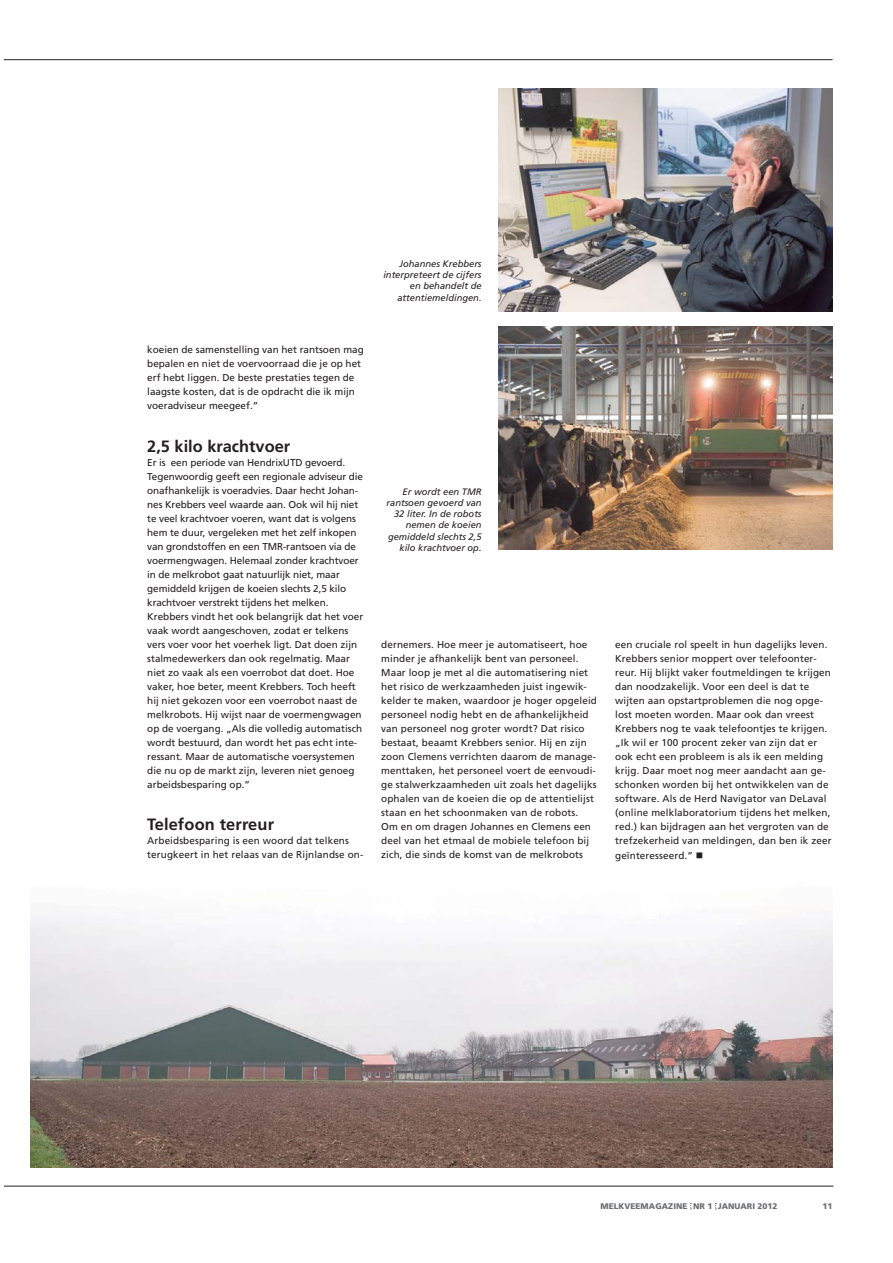
<style>
.page{position:relative;width:893px;height:1263px;background:#fff}
.page>*{position:absolute;margin:0;border:0;box-sizing:border-box;transform-origin:0 0}
.t1{font:700 16.35px "Frutiger LT Std";color:#231f20}
.t2{font:9.9px/14.1px "Frutiger LT Std";letter-spacing:.01em;color:#231f20}
.t3{font:italic 9.3px/11.2px "Frutiger LT Std";color:#231f20;text-align:right}
.t4{font:900 8.25px "Frutiger LT Std";letter-spacing:.01em;color:#6d6e70}
</style>
<div class="page">
<hr style="left:4px;top:59px;width:828px;height:1px;background:#231f20">
<hr style="left:4px;top:1186px;width:829px;height:1px;background:#231f20">
<img style="left:30px;top:913px;width:802px;height:254px">
<img style="left:832px;top:922px;width:1px;height:82px">
<img style="left:498px;top:89px;width:334px;height:222px">
<img style="left:498px;top:327px;width:334px;height:223px">
<p class="t2" style="left:147px;top:343px;width:218px">koeien de samenstelling van het rantsoen mag bepalen en niet de voervoorraad die je op het erf hebt liggen. De beste prestaties tegen de laagste kosten, dat is de opdracht die ik mijn voeradviseur meegeef.”</p>
<h1 class="t1" style="left:147px;top:439px;width:144px">2,5 kilo krachtvoer</h1>
<p class="t2" style="left:147px;top:456px;width:217px">Er is een periode van HendrixUTD gevoerd.<br>Tegenwoordig geeft een regionale adviseur die onafhankelijk is voeradvies. Daar hecht Johan&shy;nes Krebbers veel waarde aan. Ook wil hij niet te veel krachtvoer voeren, want dat is volgens hem te duur, vergeleken met het zelf inkopen van grondstoffen en een TMR-rantsoen via de voermengwagen. Helemaal zonder krachtvoer in de melkrobot gaat natuurlijk niet, maar gemiddeld krijgen de koeien slechts 2,5 kilo krachtvoer verstrekt tijdens het melken.<br>Krebbers vindt het ook belangrijk dat het voer vaak wordt aangeschoven, zodat er telkens vers voer voor het voerhek ligt. Dat doen zijn stalmedewerkers dan ook regelmatig. Maar niet zo vaak als een voerrobot dat doet. Hoe vaker, hoe beter, meent Krebbers. Toch heeft hij niet gekozen voor een voerrobot naast de melkrobots. Hij wijst naar de voermengwagen op de voergang. „Als die volledig automatisch wordt bestuurd, dan wordt het pas echt inte&shy;ressant. Maar de automatische voersystemen die nu op de markt zijn, leveren niet genoeg arbeidsbesparing op.”</p>
<h1 class="t1" style="left:147px;top:818px;width:128px">Telefoon terreur</h1>
<p class="t2" style="left:147px;top:834px;width:218px">Arbeidsbesparing is een woord dat telkens terugkeert in het relaas van de Rijnlandse on-</p>
<p class="t3" style="left:383px;top:259px;width:100px">Johannes Krebbers interpreteert de cijfers en behandelt de attentiemeldingen.</p>
<p class="t3" style="left:386px;top:486px;width:97px">Er wordt een TMR rantsoen gevoerd van<br>32 liter. In de robots nemen de koeien gemiddeld slechts 2,5 kilo krachtvoer op.</p>
<p class="t2" style="left:381px;top:638px;width:217px">dernemers. Hoe meer je automatiseert, hoe minder je afhankelijk bent van personeel.<br>Maar loop je met al die automatisering niet het risico de werkzaamheden juist ingewik&shy;kelder te maken, waardoor je hoger opgeleid personeel nodig hebt en de afhankelijkheid van personeel nog groter wordt? Dat risico bestaat, beaamt Krebbers senior. Hij en zijn zoon Clemens verrichten daarom de manage&shy;menttaken, het personeel voert de eenvoudi&shy;ge stalwerkzaamheden uit zoals het dagelijks ophalen van de koeien die op de attentielijst staan en het schoonmaken van de robots.<br>Om en om dragen Johannes en Clemens een deel van het etmaal de mobiele telefoon bij zich, die sinds de komst van de melkrobots</p>
<p class="t2" style="left:615px;top:638px;width:218px">een cruciale rol speelt in hun dagelijks leven.<br>Krebbers senior moppert over telefoonter&shy;reur. Hij blijkt vaker foutmeldingen te krijgen dan noodzakelijk. Voor een deel is dat te wijten aan opstartproblemen die nog opge&shy;lost moeten worden. Maar ook dan vreest Krebbers nog te vaak telefoontjes te krijgen. „Ik wil er 100 procent zeker van zijn dat er ook echt een probleem is als ik een melding krijg. Daar moet nog meer aandacht aan ge&shy;schonken worden bij het ontwikkelen van de software. Als de Herd Navigator van DeLaval (online melklaboratorium tijdens het melken, red.) kan bijdragen aan het vergroten van de trefzekerheid van meldingen, dan ben ik zeer geïnteresseerd.” ■</p>
<p class="t4" style="left:600px;top:1203px;width:179px">MELKVEEMAGAZINE NR 1 JANUARI 2012</p>
<p class="t4" style="left:822px;top:1203px;width:12px">11</p>
</div>
